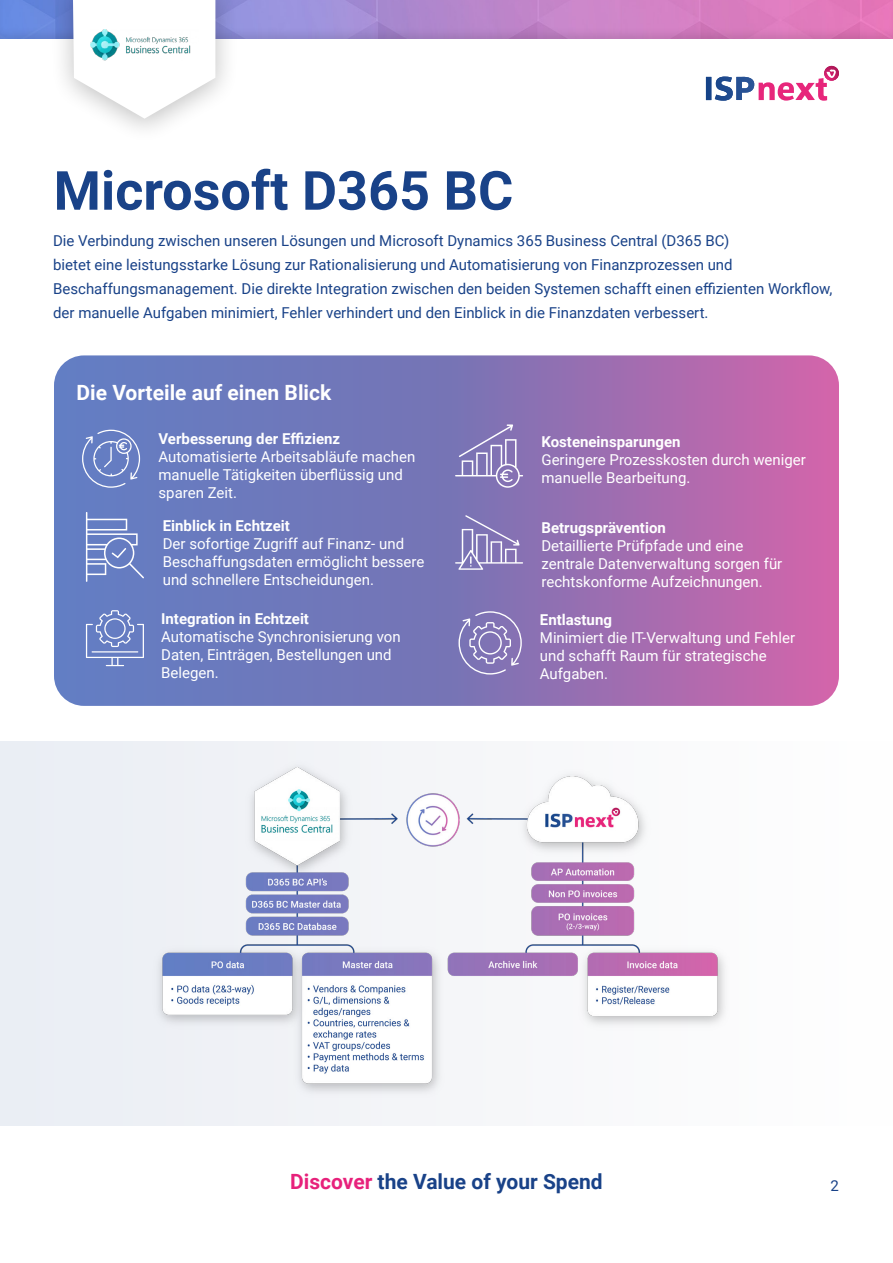
<style>
.page{position:relative;width:893px;height:1263px;background:#fff}
.page>*{position:absolute;margin:0;border:0;box-sizing:border-box;transform-origin:0 0}
.t1{font:700 54px "Roboto";color:#194288}
.t2{font:700 21px "Roboto";color:#194288}
.t3{font:700 21px "Roboto";color:#fff}
.t4{font:15px/18px "Roboto";color:#fff}
.t5{font:15px/24px "Roboto";color:#194288}
.t6{font:700 15px "Roboto";color:#fff}
.s1{color:#e7217b}
</style>
<div class="page">
<div style="left:0;top:0;width:893px;height:41px;background:#000;opacity:.1"></div>
<div style="left:824px;top:66px;width:15px;height:15px;background:#b6185c;border-radius:7px"></div>
<svg style="left:706px;top:69px;width:130px;height:32px"></svg>
<div style="left:49px;top:0;width:190px;height:145px;background:#000;opacity:.25"></div>
<svg style="left:73px;top:0;width:142px;height:119px"></svg>
<img style="left:90px;top:30px;width:108px;height:30px">
<div style="left:0;top:741px;width:893px;height:384px;background:#f6f7f9"></div>
<img style="left:154px;top:765px;width:569px;height:328px">
<svg style="left:54px;top:355px;width:785px;height:351px;background:#8a72b5"></svg>
<svg style="left:82px;top:430px;width:58px;height:58px;background:#7a8fca"></svg>
<svg style="left:86px;top:512px;width:58px;height:70px;background:#7e92cb"></svg>
<svg style="left:455px;top:424px;width:68px;height:64px;background:#9287bf"></svg>
<svg style="left:455px;top:515px;width:68px;height:55px;background:#9388bf"></svg>
<svg style="left:86px;top:610px;width:58px;height:56px;background:#7d91cb"></svg>
<svg style="left:458px;top:611px;width:64px;height:63px;background:#9287be"></svg>
<h1 class="t1" style="left:54px;top:153px;width:461px">Microsoft D365 BC</h1>
<p class="t5" style="left:53px;top:228px;width:781px">Die Verbindung zwischen unseren Lösungen und Microsoft Dynamics 365 Business Central (D365 BC)<br>bietet eine leistungsstarke Lösung zur Rationalisierung und Automatisierung von Finanzprozessen und Beschaffungsmanagement. Die direkte Integration zwischen den beiden Systemen schafft einen effizienten Workflow, der manuelle Aufgaben minimiert, Fehler verhindert und den Einblick in die Finanzdaten verbessert.</p>
<h2 class="t3" style="left:77px;top:378px;width:256px">Die Vorteile auf einen Blick</h2>
<p class="t6" style="left:158px;top:429px;width:183px">Verbesserung der Effizienz</p>
<p class="t4" style="left:158px;top:447px;width:258px">Automatisierte Arbeitsabläufe machen manuelle Tätigkeiten überflüssig und sparen Zeit.</p>
<p class="t6" style="left:163px;top:515px;width:129px">Einblick in Echtzeit</p>
<p class="t4" style="left:163px;top:534px;width:263px">Der sofortige Zugriff auf Finanz- und<br>Beschaffungsdaten ermöglicht bessere und schnellere Entscheidungen.</p>
<p class="t6" style="left:161px;top:608px;width:149px">Integration in Echtzeit</p>
<p class="t4" style="left:161px;top:627px;width:241px">Automatische Synchronisierung von<br>Daten, Einträgen, Bestellungen und<br>Belegen.</p>
<p class="t6" style="left:541px;top:431px;width:141px">Kosteneinsparungen</p>
<p class="t4" style="left:541px;top:450px;width:266px">Geringere Prozesskosten durch weniger manuelle Bearbeitung.</p>
<p class="t6" style="left:541px;top:517px;width:126px">Betrugsprävention</p>
<p class="t4" style="left:541px;top:536px;width:242px">Detaillierte Prüfpfade und eine zentrale Datenverwaltung sorgen für rechtskonforme Aufzeichnungen.</p>
<p class="t6" style="left:540px;top:610px;width:74px">Entlastung</p>
<p class="t4" style="left:540px;top:628px;width:257px">Minimiert die IT-Verwaltung und Fehler und schafft Raum für strategische<br>Aufgaben.</p>
<h2 class="t2" style="left:290px;top:1167px;width:314px"><span class="s1">Discover</span> the Value of your Spend</h2>
<p class="t5" style="left:830px;top:1173px;width:10px">2</p>
</div>
